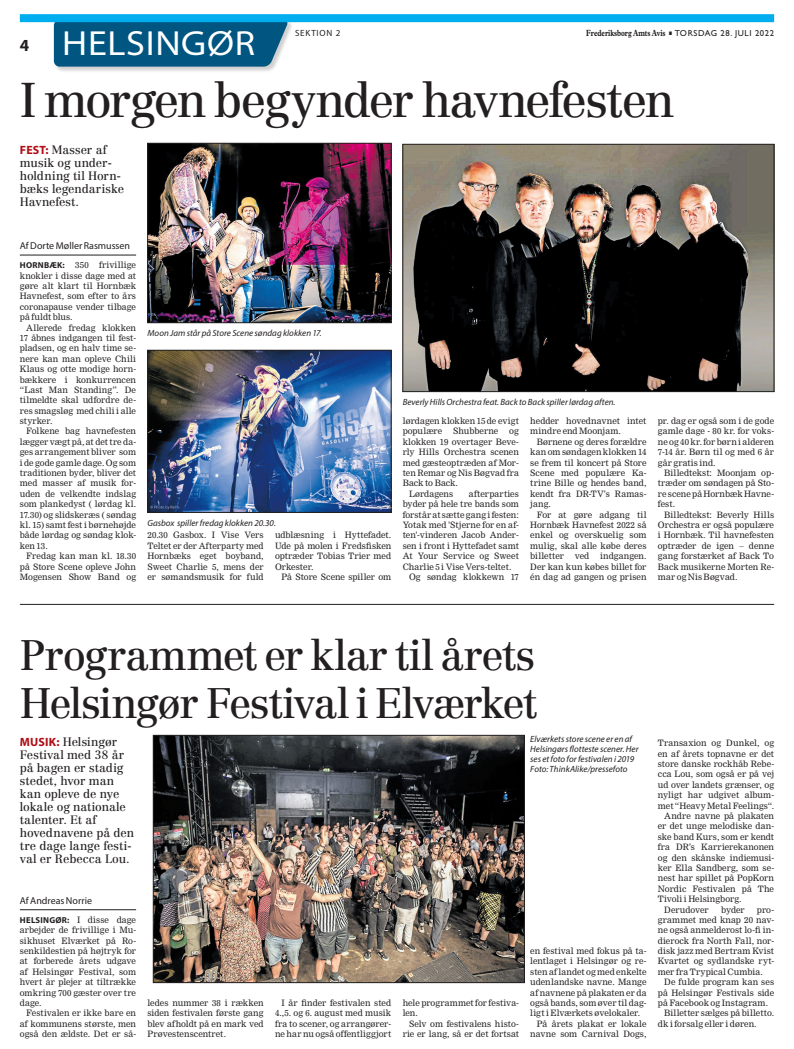
<style>
.page{position:relative;width:794px;height:1049px;background:#fff}
.page>*{position:absolute;margin:0;border:0;box-sizing:border-box;transform-origin:0 0}
.SN-Rubr_48_mager{font:48px "Centennial LT Std";letter-spacing:-.05em;color:#231f20}
.SN-Rubr_42_mager{font:42px "Centennial LT Std";letter-spacing:-.035em;color:#231f20}
.t1{font:semi-expanded 35px "Myriad Pro";letter-spacing:.02em;color:#fff}
.t2{font:700 17px "Myriad Pro";color:#231f20}
.SN-Manchet{font:12px/13px "Centennial LT Std";letter-spacing:-.01em;color:#231f20}
.SN-Byline{font:10px "Myriad Pro";color:#231f20}
.SN-Billedtekst{font:italic 9px/10px "Myriad Pro";color:#231f20}
.SN-Pagina-V{font:700 9px "Plantin Std";letter-spacing:-.01em;color:#231f20;scale:.75 1}
.t3{font:9px "Myriad Pro";letter-spacing:.09em;color:#231f20}
.SN-Brød{font:8.6px/10.4px "Nimrod MT Std";letter-spacing:.005em;color:#231f20;text-align:justify}
.SN-Brød_start{font:8.6px/10.4px "Nimrod MT Std";letter-spacing:.005em;color:#231f20;text-align:justify}
.s1{font-family:"Gill Sans Std";font-weight:400;font-size:8.6px}
.s2{font-family:"Myriad Pro";font-weight:700;color:#b00d15}
.s3{font-family:"Myriad Pro";font-weight:700}
</style>
<div class="page">
<div style="left:53px;top:20px;width:240px;height:53px;background:#231f20;opacity:.21"></div>
<svg style="left:54px;top:22px;width:234px;height:45px;background:#0a5c86"></svg>
<div style="left:20px;top:14px;width:754px;height:8px;background:#00aeef"></div>
<hr style="left:20px;top:255px;width:116px;height:1px;background:#231f20">
<img style="left:405px;top:146px;width:367px;height:244px">
<div style="left:403px;top:144px;width:371px;height:248px;border:1px solid #231f20"></div>
<img style="left:149px;top:145px;width:240px;height:176px">
<div style="left:147px;top:143px;width:244px;height:180px;border:1px solid #231f20"></div>
<img style="left:149px;top:352px;width:240px;height:159px">
<div style="left:147px;top:350px;width:244px;height:163px;border:1px solid #231f20"></div>
<hr style="left:20px;top:604px;width:754px;height:1px;background:#231f20">
<img style="left:155px;top:737px;width:367px;height:244px">
<div style="left:153px;top:735px;width:371px;height:248px;border:1px solid #231f20"></div>
<hr style="left:20px;top:909px;width:116px;height:1px;background:#231f20">
<h3 class="t2" style="left:20px;top:34px;width:11px">4</h3>
<h3 class="t1" style="left:62px;top:24px;width:194px">HELSINGØR</h3>
<p class="t3" style="left:295px;top:27px;width:47px">SEKTION 2</p>
<p class="SN-Pagina-V" style="left:586px;top:28px;width:252px">Frederiksborg Amts Avis ■ <span class="s1">TORSDAG 28. JULI 2022</span></p>
<p class="SN-Rubr_48_mager" style="left:20px;top:71px;width:656px">I morgen begynder havnefesten</p>
<p class="SN-Manchet" style="left:20px;top:143px;width:106px"><span class="s2">FEST:</span> Masser af musik og under&shy;holdning til Horn&shy;bæks legendariske<br>Havnefest.</p>
<p class="SN-Byline" style="left:20px;top:240px;width:112px">Af Dorte Møller Rasmussen</p>
<p class="SN-Brød_start" style="left:20px;top:260px;width:118px"><span class="s3">HORNBÆK:</span> 350 frivillige knokler i disse dage med at gøre alt klart til Hornbæk Havnefest, som efter to års coronapause vender tilbage på fuldt blus.</p>
<p class="SN-Brød" style="left:20px;top:322px;width:118px;text-indent:6px">Allerede fredag klokken 17 åbnes indgangen til fest&shy;pladsen, og en halv time se&shy;nere kan man opleve Chili Klaus og otte modige horn&shy;bækkere i konkurrencen “Last Man Standing”. De tilmeldte skal udfordre de&shy;res smagsløg med chili i alle styrker.</p>
<p class="SN-Brød" style="left:20px;top:426px;width:118px;text-indent:6px">Folkene bag havnefesten lægger vægt på, at det tre da&shy;ges arrangement bliver som i de gode gamle dage. Og som traditionen byder, bliver det med masser af musik for&shy;uden de velkendte indslag som plankedyst ( lørdag kl.<br>17.30) og slidskeræs ( søndag kl. 15) samt fest i børnehøjde både lørdag og søndag klok&shy;ken 13.</p>
<p class="SN-Brød" style="left:20px;top:551px;width:118px;text-indent:6px">Fredag kan man kl. 18.30 på Store Scene opleve John Mogensen Show Band og</p>
<p class="SN-Billedtekst" style="left:147px;top:328px;width:176px">Moon Jam står på Store Scene søndag klokken 17.</p>
<p class="SN-Billedtekst" style="left:147px;top:517px;width:130px">Gasbox spiller fredag klokken 20.30.</p>
<p class="SN-Brød" style="left:147px;top:530px;width:118px">20.30 Gasbox. I Vise Vers Teltet er der Afterparty med Hornbæks eget boyband, Sweet Charlie 5, mens der er sømandsmusik for fuld</p>
<p class="SN-Brød" style="left:275px;top:530px;width:118px">udblæsning i Hyttefadet.<br>Ude på molen i Fredsfisken optræder Tobias Trier med Orkester.</p>
<p class="SN-Brød" style="left:281px;top:572px;width:111px">På Store Scene spiller om</p>
<p class="SN-Billedtekst" style="left:403px;top:397px;width:214px">Beverly Hills Orchestra feat. Back to Back spiller lørdag aften.</p>
<p class="SN-Brød" style="left:403px;top:416px;width:118px">lørdagen klokken 15 de evigt populære</p>
<p class="SN-Brød" style="left:453px;top:426px;width:47px">Shubberne</p>
<p class="SN-Brød" style="left:403px;top:426px;width:118px;text-indent:107px">og klokken 19 overtager Beve&shy;rly Hills Orchestra scenen med gæsteoptræden af Mor&shy;ten Remar og Nis Bøgvad fra Back to Back.</p>
<p class="SN-Brød" style="left:409px;top:489px;width:46px">Lørdagens</p>
<p class="SN-Brød" style="left:403px;top:489px;width:118px;text-indent:66px">afterparties byder på hele tre bands som forstår at sætte gang i festen:<br>Yotak med 'Stjerne for en af&shy;ten'-vinderen Jacob Ander&shy;sen i front i Hyttefadet samt At Your Service og Sweet Charlie 5 i Vise Vers-teltet.</p>
<p class="SN-Brød" style="left:409px;top:572px;width:111px">Og søndag klokkewn 17</p>
<p class="SN-Brød" style="left:530px;top:416px;width:118px">hedder hovednavnet intet mindre end Moonjam.</p>
<p class="SN-Brød" style="left:530px;top:437px;width:118px;text-indent:6px">Børnene og deres forældre kan om søndagen klokken 14 se frem til koncert på Store Scene med populære Ka&shy;trine Bille og hendes band, kendt fra DR-TV's Ramas&shy;jang.</p>
<p class="SN-Brød" style="left:530px;top:509px;width:118px;text-indent:6px">For at gøre adgang til Hornbæk Havnefest 2022 så enkel og overskuelig som mulig, skal alle købe deres billetter ved indgangen.<br>Der kan kun købes billet for én dag ad gangen og prisen</p>
<p class="SN-Brød" style="left:658px;top:416px;width:118px">pr. dag er også som i de gode gamle dage - 80 kr. for voks&shy;ne og 40 kr. for børn i alderen 7-14 år. Børn til og med 6 år går gratis ind.</p>
<p class="SN-Brød" style="left:658px;top:468px;width:118px;text-indent:6px">Billedtekst: Moonjam op&shy;træder om søndagen på Sto&shy;re scene på Hornbæk Havne&shy;fest.</p>
<p class="SN-Brød" style="left:658px;top:509px;width:118px;text-indent:6px">Billedtekst: Beverly Hills Orchestra er også populære i Hornbæk. Til havnefesten optræder de igen – denne gang forstærket af Back To Back musikerne Morten Re&shy;mar og Nis Bøgvad.</p>
<p class="SN-Rubr_42_mager" style="left:20px;top:630px;width:517px">Programmet er klar til årets</p>
<p class="SN-Rubr_42_mager" style="left:20px;top:678px;width:519px">Helsingør Festival i Elværket</p>
<p class="SN-Manchet" style="left:20px;top:735px;width:116px"><span class="s2">MUSIK:</span> Helsingør<br>Festival med 38 år på bagen er stadig stedet, hvor man kan opleve de nye lokale og nationale talenter. Et af hovednavene på den tre dage lange festi&shy;val er Rebecca Lou.</p>
<p class="SN-Byline" style="left:20px;top:894px;width:74px">Af Andreas Norrie</p>
<p class="SN-Brød_start" style="left:20px;top:915px;width:118px"><span class="s3">HELSINGØR:</span> I disse dage arbejder de frivillige i Mu&shy;sikhuset Elværket på Ro&shy;senkildestien på højtryk for at forberede årets udgave af Helsingør Festival, som hvert år plejer at tiltrække omkring 700 gæster over tre dage.</p>
<p class="SN-Brød" style="left:20px;top:1008px;width:118px;text-indent:6px">Festivalen er ikke bare en af kommunens største, men også den ældste. Det er så-</p>
<p class="SN-Brød" style="left:147px;top:998px;width:118px">ledes nummer 38 i rækken siden festivalen første gang blev afholdt på en mark ved Prøvestenscentret.</p>
<p class="SN-Brød" style="left:275px;top:998px;width:118px;text-indent:6px">I år finder festivalen sted 4.,5. og 6. august med musik fra to scener, og arrangører&shy;ne har nu også offentliggjort</p>
<p class="SN-Brød" style="left:403px;top:998px;width:118px">hele programmet for festiva&shy;len.</p>
<p class="SN-Billedtekst" style="left:530px;top:734px;width:110px">Elværkets store scene er en af<br>Helsingørs flotteste scener. Her ses et foto for festivalen i 2019<br>Foto: ThinkAlike/pressefoto</p>
<p class="SN-Brød" style="left:530px;top:946px;width:118px">en festival med fokus på ta&shy;lentlaget i Helsingør og re&shy;sten af landet og med enkelte udenlandske navne. Mange af navnene på plakaten er da også bands, som øver til dag&shy;ligt i Elværkets øvelokaler.</p>
<p class="SN-Brød" style="left:530px;top:1018px;width:118px;text-align:right">På årets plakat er lokale navne som Carnival Dogs,</p>
<p class="SN-Brød" style="left:403px;top:1018px;width:118px;text-align:right">Selv om festivalens histo&shy;rie er lang, så er det fortsat</p>
<p class="SN-Brød" style="left:658px;top:738px;width:118px">Transaxion og Dunkel, og en af årets topnavne er det store danske rockhåb Rebe&shy;cca Lou, som også er på vej ud over landets grænser, og nyligt har udgivet album&shy;met “Heavy Metal Feelings“.</p>
<p class="SN-Brød" style="left:658px;top:811px;width:118px;text-indent:6px">Andre navne på plakaten er det unge melodiske dan&shy;ske band Kurs, som er kendt fra DR’s Karrierekanonen og den skånske indiemusi&shy;ker Ella Sandberg, som se&shy;nest har spillet på PopKorn Nordic Festivalen på The Tivoli i Helsingborg.</p>
<p class="SN-Brød" style="left:664px;top:904px;width:46px">Derudover</p>
<p class="SN-Brød" style="left:721px;top:904px;width:25px">byder</p>
<p class="SN-Brød" style="left:658px;top:904px;width:118px;text-indent:99px">pro&shy;grammet med knap 20 nav&shy;ne også anmelderost lo-fi in&shy;dierock fra North Fall, nor&shy;disk jazz med Bertram Kvist Kvartet og sydlandske ryt&shy;mer fra Trypical Cumbia.</p>
<p class="SN-Brød" style="left:658px;top:977px;width:118px;text-indent:6px">De fulde program kan ses på Helsingør Festivals side på Facebook og Instagram.</p>
<p class="SN-Brød" style="left:658px;top:1008px;width:118px;text-indent:6px">Billetter sælges på billetto. dk i forsalg eller i døren.</p>
</div>
